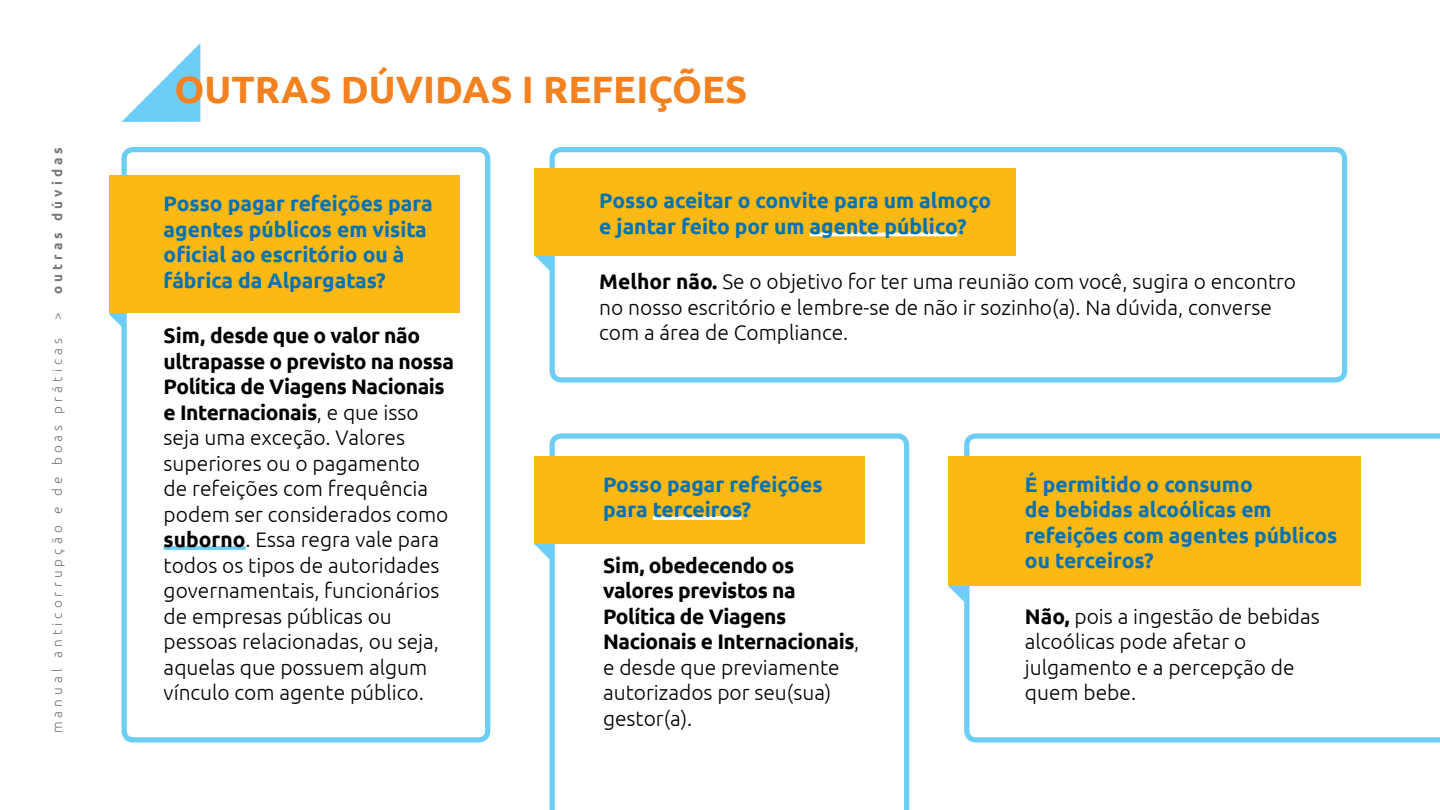
<style>
.page{position:relative;width:1440px;height:810px;background:#fff}
.page>*{position:absolute;margin:0;border:0;box-sizing:border-box;transform-origin:0 0}
.t1{font:700 38.1px "Ubuntu";color:#f48120}
.t2{font:300 21px/25.5px "Ubuntu";color:#000}
.t3{font:700 21px/25.5px "Ubuntu";color:#0072b4}
.t4{font:700 21px/25.5px "Ubuntu";letter-spacing:-.02em;color:#000}
.t5{font:300 13.5px "Ubuntu";letter-spacing:.3em;color:#77787b}
.t6{font:700 13.5px "Ubuntu";letter-spacing:.3em;color:#77787b}
.s1{font-weight:300}
.s2{font-weight:700}
</style>
<div class="page">
<svg style="left:964px;top:433px;width:476px;height:310px"></svg>
<div style="left:550px;top:147px;width:797px;height:235px;border:5px solid #6dcef5;border-radius:9px"></div>
<svg style="left:534px;top:255px;width:17px;height:17px"></svg>
<svg style="left:534px;top:543px;width:16px;height:18px"></svg>
<svg style="left:948px;top:586px;width:17px;height:16px"></svg>
<svg style="left:550px;top:433px;width:359px;height:377px"></svg>
<div style="left:534px;top:168px;width:482px;height:87px;background:#fcb813"></div>
<div style="left:534px;top:456px;width:331px;height:87px;background:#fcb813"></div>
<div style="left:948px;top:456px;width:412px;height:130px;background:#fcb813"></div>
<svg style="left:122px;top:43px;width:78px;height:79px"></svg>
<svg style="left:109px;top:313px;width:13px;height:18px"></svg>
<hr style="left:810px;top:233px;width:147px;height:3px;background:#fff">
<svg style="left:653px;top:516px;width:89px;height:4px"></svg>
<div style="left:122px;top:147px;width:368px;height:595px;border:5px solid #6dcef5;border-radius:9px"></div>
<div style="left:109px;top:176px;width:351px;height:137px;background:#fcb813"></div>
<svg style="left:164px;top:546px;width:82px;height:4px"></svg>
<p class="t6" style="left:49px;top:320px;width:174px;rotate:-90deg"><span class="s1">&gt;</span> outras dúvidas</p>
<p class="t5" style="left:49px;top:733px;width:397px;rotate:-90deg">manual anticorrupção e de boas práticas</p>
<h1 class="t1" style="left:174px;top:67px;width:575px">OUTRAS DÚVIDAS I REFEIÇÕES</h1>
<p class="t3" style="left:164px;top:191px;width:271px">Posso pagar refeições para agentes públicos em visita oficial ao escritório ou à fábrica da Alpargatas?</p>
<p class="t2" style="left:164px;top:323px;width:292px"><span class="s2">Sim, desde que o valor não ultrapasse o previsto na nossa<br>Política de Viagens Nacionais e Internacionais</span>, e que isso seja uma exceção. Valores superiores ou o pagamento<br>de refeições com frequência podem ser considerados como <span class="s2">suborno</span>. Essa regra vale para todos os tipos de autoridades governamentais, funcionários de empresas públicas ou pessoas relacionadas, ou seja, aquelas que possuem algum vínculo com agente público.</p>
<p class="t3" style="left:599px;top:188px;width:393px">Posso aceitar o convite para um almoço e jantar feito por um agente público?</p>
<p class="t2" style="left:599px;top:268px;width:698px"><span class="s2">Melhor não.</span> Se o objetivo for ter uma reunião com você, sugira o encontro no nosso escritório e lembre-se de não ir sozinho(a). Na dúvida, converse com a área de Compliance.</p>
<p class="t3" style="left:603px;top:471px;width:221px">Posso pagar refeições para terceiros?</p>
<p class="t4" style="left:603px;top:552px;width:258px">Sim, obedecendo os valores previstos na<br>Política de Viagens<br>Nacionais e Internacionais<span class="s1">, e desde que previamente autorizados por seu(sua) gestor(a).</span></p>
<p class="t3" style="left:1025px;top:471px;width:314px">É permitido o consumo<br>de bebidas alcoólicas em refeições com agentes públicos ou terceiros?</p>
<p class="t2" style="left:1025px;top:603px;width:296px"><span class="s2">Não,</span> pois a ingestão de bebidas alcoólicas pode afetar o julgamento e a percepção de quem bebe.</p>
</div>
